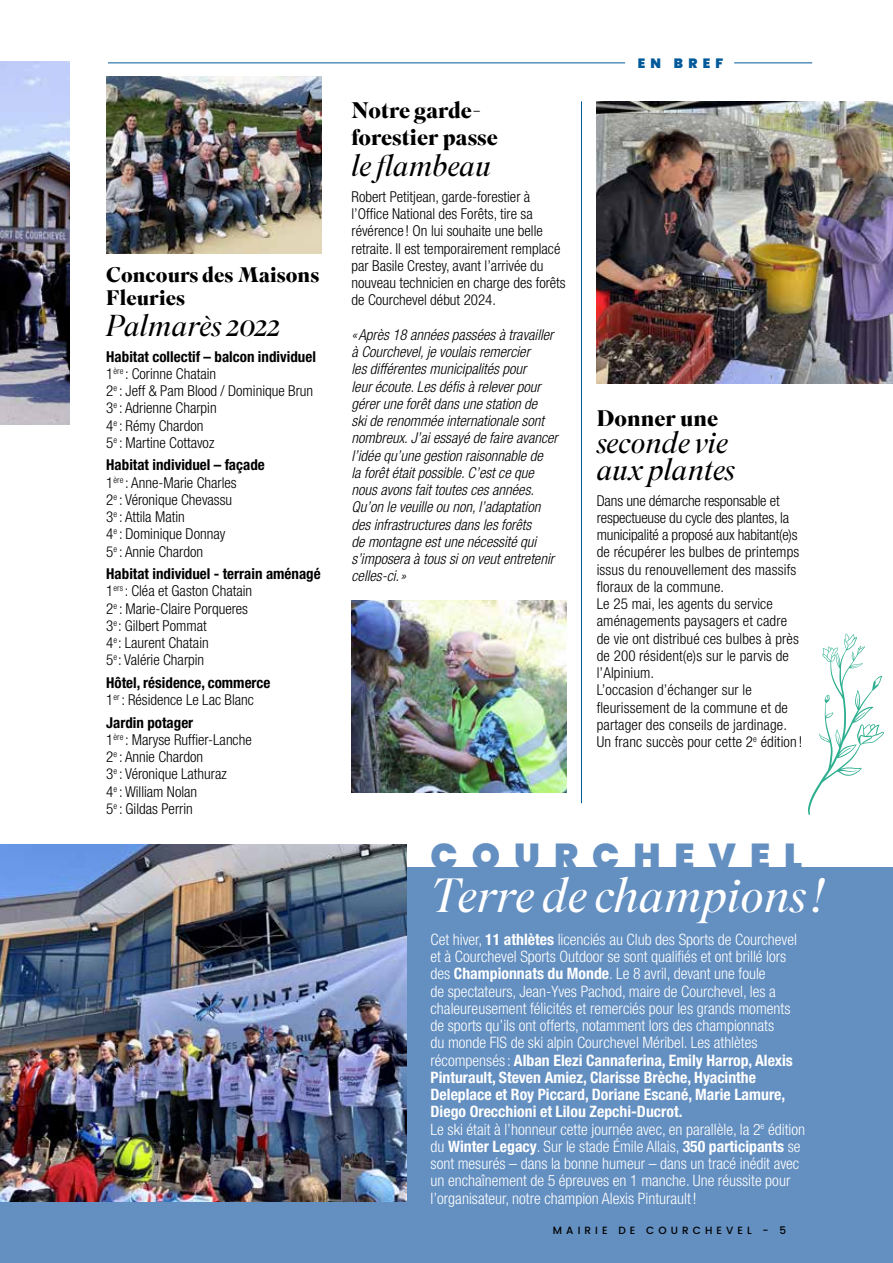
<style>
.page{position:relative;width:893px;height:1263px;background:#fff}
.page>*{position:absolute;margin:0;border:0;box-sizing:border-box;transform-origin:0 0}
.t1{font:italic 300 48px "Superior Title";color:#fff}
.t2{font:900 36px "Poppins";letter-spacing:.39em;color:#638fc1}
.t3{font:italic 300 30.3px/27px "Superior Title";color:#000}
.t4{font:700 22.5px/27px "Superior Title";color:#000}
.t5{font:700 21px/22.5px "Superior Title";color:#000}
.t6{font:300 condensed 15.75px/17.2px "Helvetica Neue LT Std";color:#fff}
.t7{font:300 condensed 15px/17.2px "Helvetica Neue LT Std";color:#000}
.t8{font:italic 300 condensed 15px/17.2px "Helvetica Neue LT Std";color:#000}
.t9{font:700 condensed 15px/17.2px "Helvetica Neue LT Std";color:#000}
.t10{font:900 13.5px "Poppins";letter-spacing:.39em;color:#005a9a}
.t11{font:500 10.5px "Poppins";letter-spacing:.39em;color:#000}
.s1{font-weight:700}
.s2{font-weight:300}
</style>
<div class="page">
<img style="left:0;top:62px;width:69px;height:363px">
<img style="left:597px;top:101px;width:296px;height:282px">
<hr style="left:581px;top:101px;width:1px;height:702px;background:#005a9a">
<hr style="left:108px;top:62px;width:517px;height:1px;background:#005a9a">
<hr style="left:734px;top:62px;width:78px;height:1px;background:#005a9a">
<div style="left:0;top:868px;width:893px;height:395px;background:#638fc1"></div>
<img style="left:0;top:844px;width:406px;height:357px">
<img style="left:106px;top:77px;width:215px;height:176px">
<img style="left:351px;top:600px;width:215px;height:193px">
<svg style="left:808px;top:634px;width:76px;height:181px"></svg>
<h3 class="t5" style="left:106px;top:265px;width:214px">Concours des Maisons<br>Fleuries</h3>
<h3 class="t3" style="left:106px;top:315px;width:176px">Palmarès 2022</h3>
<p class="t7" style="left:106px;top:347px;width:211px"><span class="s1">Habitat collectif – balcon individuel<br></span>1<sup>ère</sup> : Corinne Chatain<br>2<sup>e</sup> : Jeff &amp; Pam Blood / Dominique Brun<br>3<sup>e</sup> : Adrienne Charpin<br>4<sup>e</sup> : Rémy Chardon<br>5<sup>e</sup> : Martine Cottavoz</p>
<p class="t7" style="left:106px;top:456px;width:160px"><span class="s1">Habitat individuel – façade<br></span>1<sup>ère</sup> : Anne-Marie Charles<br>2<sup>e</sup> : Véronique Chevassu<br>3<sup>e</sup> : Attila Matin<br>4<sup>e</sup> : Dominique Donnay<br>5<sup>e</sup> : Annie Chardon</p>
<p class="t7" style="left:106px;top:565px;width:216px"><span class="s1">Habitat individuel - terrain aménagé<br></span>1<sup>ers</sup> : Cléa et Gaston Chatain<br>2<sup>e</sup> : Marie-Claire Porqueres<br>3<sup>e</sup>: Gilbert Pommat<br>4<sup>e</sup>: Laurent Chatain<br>5<sup>e</sup>: Valérie Charpin</p>
<p class="t9" style="left:106px;top:674px;width:166px">Hôtel, résidence, commerce<br><span class="s2">1</span><sup>er</sup> <span class="s2">: Résidence Le Lac Blanc</span></p>
<p class="t7" style="left:106px;top:713px;width:147px"><span class="s1">Jardin potager<br></span>1<sup>ère</sup> : Maryse Ruffier-Lanche<br>2<sup>e</sup> : Annie Chardon<br>3<sup>e</sup> : Véronique Lathuraz<br>4<sup>e</sup> : William Nolan<br>5<sup>e</sup> : Gildas Perrin</p>
<h3 class="t4" style="left:351px;top:98px;width:148px">Notre garde&shy;forestier passe</h3>
<h3 class="t3" style="left:351px;top:155px;width:141px">le flambeau</h3>
<p class="t7" style="left:351px;top:188px;width:216px">Robert Petitjean, garde-forestier à l’Office National des Forêts, tire sa révérence ! On lui souhaite une belle retraite. Il est temporairement remplacé par Basile Crestey, avant l’arrivée du nouveau technicien en charge des forêts de Courchevel début 2024.</p>
<p class="t8" style="left:351px;top:326px;width:208px">«Après 18 années passées à travailler à Courchevel, je voulais remercier<br>les différentes municipalités pour<br>leur écoute. Les défis à relever pour gérer une forêt dans une station de<br>ski de renommée internationale sont nombreux. J’ai essayé de faire avancer l’idée qu’une gestion raisonnable de<br>la forêt était possible. C’est ce que nous avons fait toutes ces années.<br>Qu’on le veuille ou non, l’adaptation des infrastructures dans les forêts<br>de montagne est une nécessité qui s’imposera à tous si on veut entretenir celles-ci.»</p>
<p class="t10" style="left:638px;top:55px;width:87px">EN BREF</p>
<h3 class="t4" style="left:597px;top:406px;width:123px">Donner une</h3>
<h3 class="t3" style="left:597px;top:432px;width:140px">seconde vie aux plantes</h3>
<p class="t7" style="left:597px;top:491px;width:207px">Dans une démarche responsable et respectueuse du cycle des plantes, la municipalité a proposé aux habitant(e)s de récupérer les bulbes de printemps issus du renouvellement des massifs floraux de la commune.<br>Le 25 mai, les agents du service aménagements paysagers et cadre de vie ont distribué ces bulbes à près de 200 résident(e)s sur le parvis de l’Alpinium.<br>L’occasion d’échanger sur le fleurissement de la commune et de partager des conseils de jardinage.<br>Un franc succès pour cette 2<sup>e</sup> édition !</p>
<h2 class="t2" style="left:431px;top:835px;width:373px">COURCHEVEL</h2>
<h1 class="t1" style="left:431px;top:867px;width:394px">Terre de champions !</h1>
<p class="t6" style="left:431px;top:930px;width:376px">Cet hiver, <span class="s1">11 athlètes</span> licenciés au Club des Sports de Courchevel et à Courchevel Sports Outdoor se sont qualifiés et ont brillé lors des <span class="s1">Championnats du Monde</span>. Le 8 avril, devant une foule<br>de spectateurs, Jean-Yves Pachod, maire de Courchevel, les a chaleureusement félicités et remerciés pour les grands moments de sports qu’ils ont offerts, notamment lors des championnats<br>du monde FIS de ski alpin Courchevel Méribel. Les athlètes récompensés: <span class="s1">Alban Elezi Cannaferina, Emily Harrop, Alexis Pinturault, Steven Amiez, Clarisse Brèche, Hyacinthe Deleplace et Roy Piccard, Doriane Escané, Marie Lamure, Diego Orecchioni et Lilou Zepchi-Ducrot.<br></span>Le ski était à l’honneur cette journée avec, en parallèle, la 2<sup>e</sup> édition du <span class="s1">Winter Legacy</span>. Sur le stade Émile Allais, <span class="s1">350 participants</span> se sont mesurés – dans la bonne humeur – dans un tracé inédit avec un enchaînement de 5 épreuves en 1 manche. Une réussite pour l’organisateur, notre champion Alexis Pinturault !</p>
<p class="t11" style="left:553px;top:1224px;width:235px">MAIRIE DE COURCHEVEL - 5</p>
</div>
